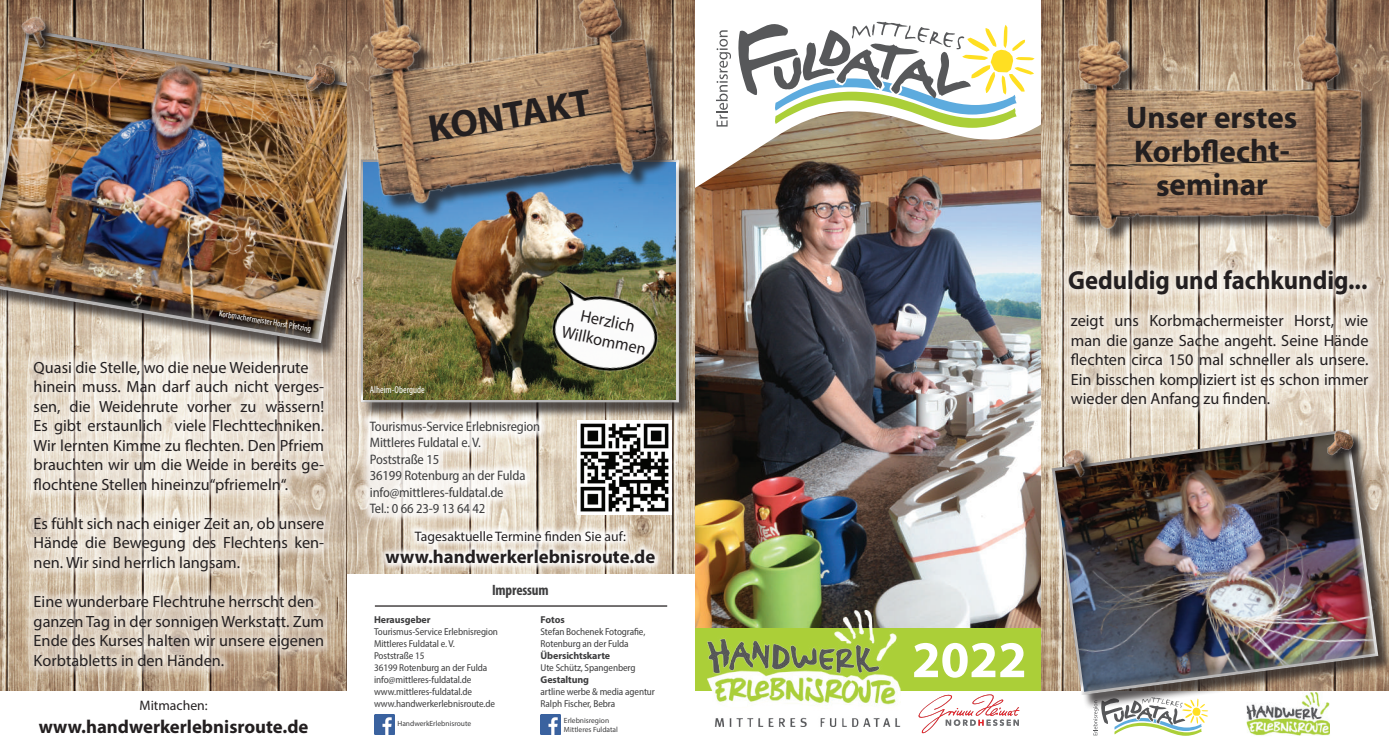
<style>
.page{position:relative;width:1389px;height:745px;background:#fff}
.page>*{position:absolute;margin:0;border:0;box-sizing:border-box;transform-origin:0 0}
.t1{font:700 51.75px "Myriad Pro";color:#fff}
.t2{font:700 38.25px "Myriad Pro";color:#231f20}
.t3{font:700 31.25px/33.6px "Myriad Pro";letter-spacing:-.005em;color:#231f20;text-align:center}
.t4{font:700 26.25px "Myriad Pro";color:#231f20;scale:.94 1}
.t5{font:700 18.75px "Myriad Pro";color:#231f20}
.t6{font:16.88px/20px "Myriad Pro";color:#231f20;text-align:center;scale:.96 1}
.t7{font:16.25px/19.5px "Myriad Pro";color:#231f20;text-align:justify}
.t8{font:700 condensed 15px "Myriad Pro";letter-spacing:-.01em;color:#3e3e3f}
.t9{font:semi-condensed 13.75px/16.5px "Myriad Pro";letter-spacing:-.01em;color:#3e3e3f}
.t10{font:13.75px "Myriad Pro";color:#231f20}
.t11{font:semi-condensed 10px/12px "Myriad Pro";letter-spacing:-.01em;color:#3e3e3f}
.t12{font:700 10px "Myriad Pro";letter-spacing:-.01em;color:#3e3e3f}
.t13{font:condensed 10px "Myriad Pro";color:#fff}
.t14{font:condensed 8.88px "Myriad Pro";color:#fff}
.t15{font:7.5px/9px "Myriad Pro";color:#3e3e3f}
</style>
<div class="page">
<img style="left:0;top:0;width:694px;height:690px">
<div style="left:694px;top:606px;width:348px;height:138px;background:#abcf38"></div>
<img style="left:694px;top:196px;width:348px;height:431px">
<svg style="left:696px;top:126px;width:338px;height:70px"></svg>
<svg style="left:716px;top:30px;width:15px;height:96px"></svg>
<svg style="left:737px;top:21px;width:297px;height:107px"></svg>
<div style="left:0;top:690px;width:1389px;height:54px;background:#fff"></div>
<img style="left:1042px;top:244px;width:347px;height:446px">
<svg style="left:918px;top:694px;width:102px;height:38px"></svg>
<svg style="left:1093px;top:709px;width:115px;height:26px"></svg>
<img style="left:1247px;top:709px;width:83px;height:26px">
<img style="left:708px;top:610px;width:193px;height:115px">
<div style="left:1061px;top:304px;width:317px;height:113px;background:#fff;opacity:.45"></div>
<div style="left:1059px;top:260px;width:318px;height:44px;background:#fff;opacity:.45"></div>
<div style="left:1054px;top:431px;width:335px;height:278px;background:#231f20;opacity:.75"></div>
<img style="left:1053px;top:428px;width:327px;height:268px">
<svg style="left:1062px;top:448px;width:34px;height:39px"></svg>
<img style="left:1057px;top:443px;width:38px;height:38px">
<svg style="left:1326px;top:429px;width:38px;height:36px"></svg>
<img style="left:1323px;top:428px;width:30px;height:29px">
<img style="left:1034px;top:0;width:355px;height:244px">
<div style="left:24px;top:351px;width:310px;height:324px;background:#fff;opacity:.45"></div>
<div style="left:0;top:31px;width:379px;height:327px;background:#231f20;opacity:.75"></div>
<img style="left:0;top:28px;width:360px;height:317px">
<svg style="left:306px;top:93px;width:16px;height:8px"></svg>
<img style="left:302px;top:61px;width:20px;height:32px">
<svg style="left:21px;top:52px;width:36px;height:7px"></svg>
<img style="left:15px;top:11px;width:42px;height:41px">
<div style="left:363px;top:161px;width:331px;height:256px;background:#231f20;opacity:.75"></div>
<svg style="left:362px;top:228px;width:318px;height:176px;background:#959387"></svg>
<img style="left:364px;top:228px;width:312px;height:171px">
<img style="left:322px;top:0;width:374px;height:228px">
<div style="left:347px;top:573px;width:347px;height:171px;background:#fff"></div>
<div style="left:378px;top:522px;width:285px;height:49px;background:#fff;opacity:.95"></div>
<img style="left:577px;top:420px;width:94px;height:94px">
<img style="left:538px;top:273px;width:132px;height:108px">
<img style="left:374px;top:714px;width:20px;height:20px">
<img style="left:541px;top:714px;width:20px;height:20px">
<div style="left:360px;top:411px;width:189px;height:112px;background:#fff;opacity:.8"></div>
<hr style="left:375px;top:605px;width:292px;height:1px;background:#231f20">
<h2 class="t2" style="left:425px;top:105px;width:166px;rotate:-10deg">KONTAKT</h2>
<p class="t14" style="left:220px;top:308px;width:95px;rotate:9deg">Korbmachermeister Horst Pfetzing</p>
<p class="t7" style="left:34px;top:357px;width:292px;text-align:left">Quasi die Stelle, wo die neue Weidenrute hinein muss. Man darf auch nicht verges&shy;sen, die Weidenrute vorher zu wässern!<br>Es gibt erstaunlich viele Flechttechniken.<br>Wir lernten Kimme zu flechten. Den Pfriem brauchten wir um die Weide in bereits ge&shy;flochtene Stellen hineinzu“pfriemeln“.</p>
<p class="t7" style="left:34px;top:513px;width:292px">Es fühlt sich nach einiger Zeit an, ob unsere Hände die Bewegung des Flechtens ken&shy;nen. Wir sind herrlich langsam.</p>
<p class="t7" style="left:34px;top:591px;width:292px;text-align:left">Eine wunderbare Flechtruhe herrscht den ganzen Tag in der sonnigen Werkstatt. Zum Ende des Kurses halten wir unsere eigenen Korbtabletts in den Händen.</p>
<p class="t10" style="left:140px;top:696px;width:70px">Mitmachen:</p>
<p class="t5" style="left:39px;top:714px;width:271px">www.handwerkerlebnisroute.de</p>
<p class="t13" style="left:370px;top:383px;width:56px">Alheim-Obergude</p>
<p class="t9" style="left:370px;top:417px;width:172px">Tourismus-Service Erlebnisregion<br>Mittleres Fuldatal e. V.<br>Poststraße 15<br>36199 Rotenburg an der Fulda info@mittleres-fuldatal.de<br>Tel.: 0 66 23-9 13 64 42</p>
<p class="t6" style="left:568px;top:301px;width:91px;rotate:12deg">Herzlich<br>Willkommen</p>
<p class="t10" style="left:415px;top:527px;width:213px">Tagesaktuelle Termine finden Sie auf:</p>
<p class="t5" style="left:385px;top:544px;width:271px">www.handwerkerlebnisroute.de</p>
<p class="t8" style="left:492px;top:580px;width:58px">Impressum</p>
<p class="t12" style="left:374px;top:613px;width:58px">Herausgeber</p>
<p class="t11" style="left:374px;top:625px;width:125px">Tourismus-Service Erlebnisregion<br>Mittleres Fuldatal e. V.<br>Poststraße 15<br>36199 Rotenburg an der Fulda info@mittleres-fuldatal.de www.mittleres-fuldatal.de www.handwerkerlebnisroute.de</p>
<p class="t15" style="left:397px;top:718px;width:75px">HandwerkErlebnisroute</p>
<p class="t12" style="left:541px;top:612px;width:26px">Fotos</p>
<p class="t11" style="left:541px;top:625px;width:106px">Stefan Bochenek Fotografie,<br>Rotenburg an der Fulda</p>
<p class="t12" style="left:541px;top:648px;width:71px">Übersichtskarte</p>
<p class="t11" style="left:541px;top:661px;width:96px">Ute Schütz, Spangenberg</p>
<p class="t12" style="left:541px;top:672px;width:50px">Gestaltung</p>
<p class="t11" style="left:541px;top:685px;width:116px">artline werbe &amp; media agentur<br>Ralph Fischer, Bebra</p>
<p class="t15" style="left:564px;top:715px;width:56px">Erlebnisregion<br>Mittleres Fuldatal</p>
<h3 class="t3" style="left:1126px;top:100px;width:173px">Unser erstes<br>Korbflecht&shy;seminar</h3>
<h3 class="t4" style="left:1068px;top:263px;width:320px">Geduldig und fachkundig...</h3>
<p class="t7" style="left:1071px;top:310px;width:299px">zeigt uns Korbmachermeister Horst, wie man die ganze Sache angeht. Seine Hände flechten circa 150 mal schneller als unsere.<br>Ein bisschen kompliziert ist es schon immer wieder den Anfang zu finden.</p>
<h1 class="t1" style="left:912px;top:625px;width:116px">2022</h1>
</div>
